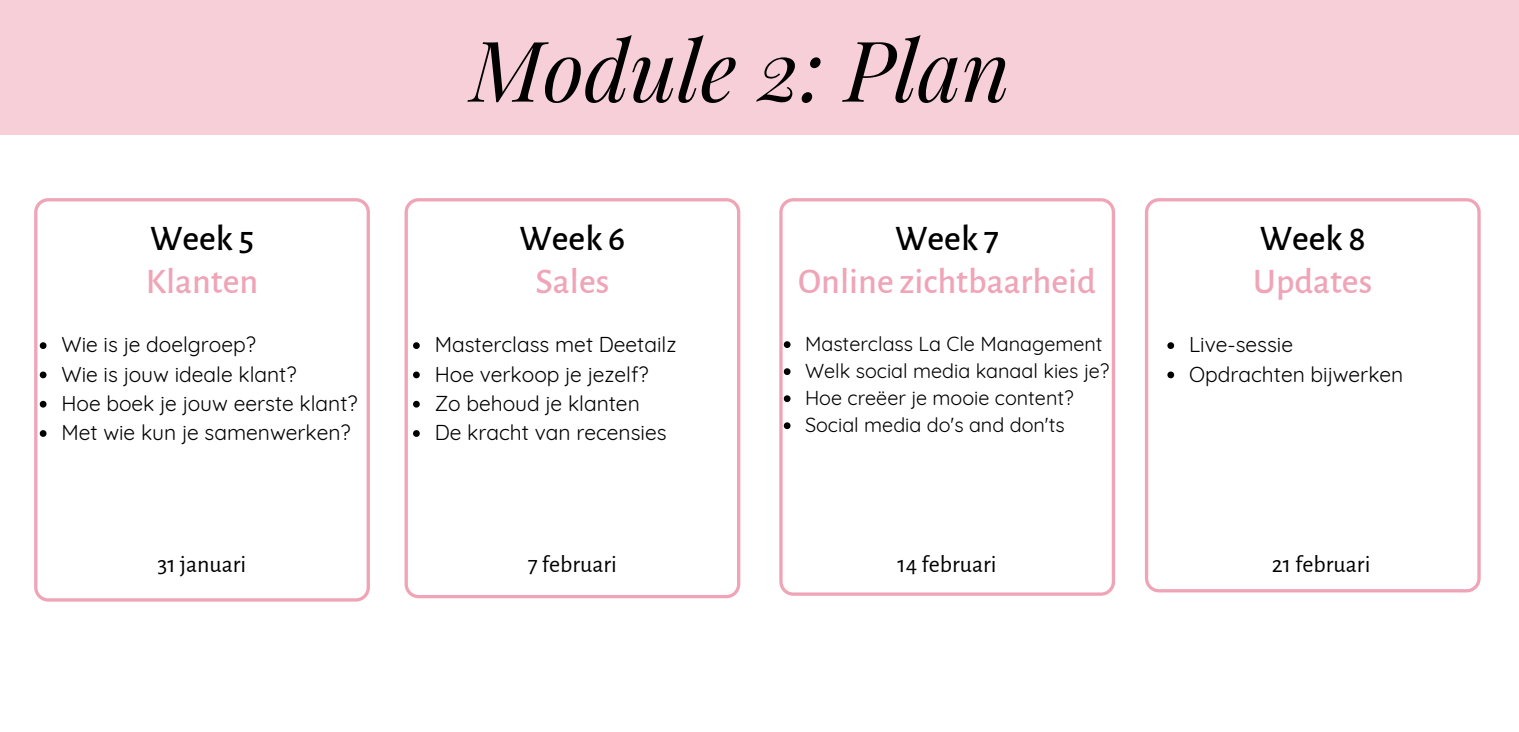
<style>
.page{position:relative;width:1519px;height:732px;background:#fff}
.page>*{position:absolute;margin:0;border:0;box-sizing:border-box;transform-origin:0 0}
.t1{font:italic 84px "Playfair Display";color:#000}
.t2{font:500 36px "Alegreya Sans";color:#efa5b7}
.t3{font:500 36px "Alegreya Sans";color:#000}
.t4{font:24px "Alegreya Sans";color:#000}
.t5{font:21px/29.2px "Quicksand";color:#000}
.t6{font:19.8px/27px "Quicksand";color:#000}
</style>
<div class="page">
<svg style="left:34px;top:198px;width:336px;height:403px"></svg>
<svg style="left:404px;top:198px;width:336px;height:400px"></svg>
<svg style="left:779px;top:198px;width:336px;height:397px"></svg>
<svg style="left:1145px;top:198px;width:335px;height:394px"></svg>
<div style="left:0;top:0;width:1519px;height:134px;background:#f6cfd9"></div>
<svg style="left:40px;top:342px;width:7px;height:7px"></svg>
<svg style="left:40px;top:371px;width:7px;height:7px"></svg>
<svg style="left:40px;top:400px;width:7px;height:7px"></svg>
<svg style="left:40px;top:430px;width:7px;height:6px"></svg>
<svg style="left:413px;top:342px;width:7px;height:7px"></svg>
<svg style="left:413px;top:371px;width:7px;height:7px"></svg>
<svg style="left:413px;top:400px;width:7px;height:7px"></svg>
<svg style="left:413px;top:430px;width:7px;height:6px"></svg>
<svg style="left:784px;top:341px;width:6px;height:7px"></svg>
<svg style="left:784px;top:368px;width:6px;height:7px"></svg>
<svg style="left:784px;top:395px;width:6px;height:7px"></svg>
<svg style="left:784px;top:422px;width:6px;height:7px"></svg>
<svg style="left:1167px;top:342px;width:7px;height:7px"></svg>
<svg style="left:1167px;top:371px;width:7px;height:7px"></svg>
<h1 class="t1" style="left:470px;top:11px;width:542px">Module 2: Plan</h1>
<h2 class="t3" style="left:150px;top:221px;width:105px">Week 5</h2>
<h2 class="t3" style="left:520px;top:221px;width:107px">Week 6</h2>
<h2 class="t3" style="left:895px;top:221px;width:105px">Week 7</h2>
<h2 class="t3" style="left:1260px;top:221px;width:107px">Week 8</h2>
<h2 class="t2" style="left:146px;top:264px;width:114px">Klanten</h2>
<h2 class="t2" style="left:535px;top:264px;width:75px">Sales</h2>
<h2 class="t2" style="left:798px;top:264px;width:299px">Online zichtbaarheid</h2>
<h2 class="t2" style="left:1253px;top:264px;width:120px">Updates</h2>
<p class="t5" style="left:61px;top:330px;width:298px">Wie is je doelgroep?<br>Wie is jouw ideale klant?<br>Hoe boek je jouw eerste klant?<br>Met wie kun je samenwerken?</p>
<p class="t5" style="left:435px;top:330px;width:243px">Masterclass met Deetailz<br>Hoe verkoop je jezelf?<br>Zo behoud je klanten<br>De kracht van recensies</p>
<p class="t6" style="left:805px;top:330px;width:306px">Masterclass La Cle Management<br>Welk social media kanaal kies je?<br>Hoe creëer je mooie content?<br>Social media do's and don'ts</p>
<p class="t5" style="left:1189px;top:330px;width:216px">Live-sessie<br>Opdrachten bijwerken</p>
<p class="t4" style="left:158px;top:552px;width:90px">31 januari</p>
<p class="t4" style="left:528px;top:552px;width:91px">7 februari</p>
<p class="t4" style="left:897px;top:552px;width:101px">14 februari</p>
<p class="t4" style="left:1272px;top:552px;width:100px">21 februari</p>
</div>
